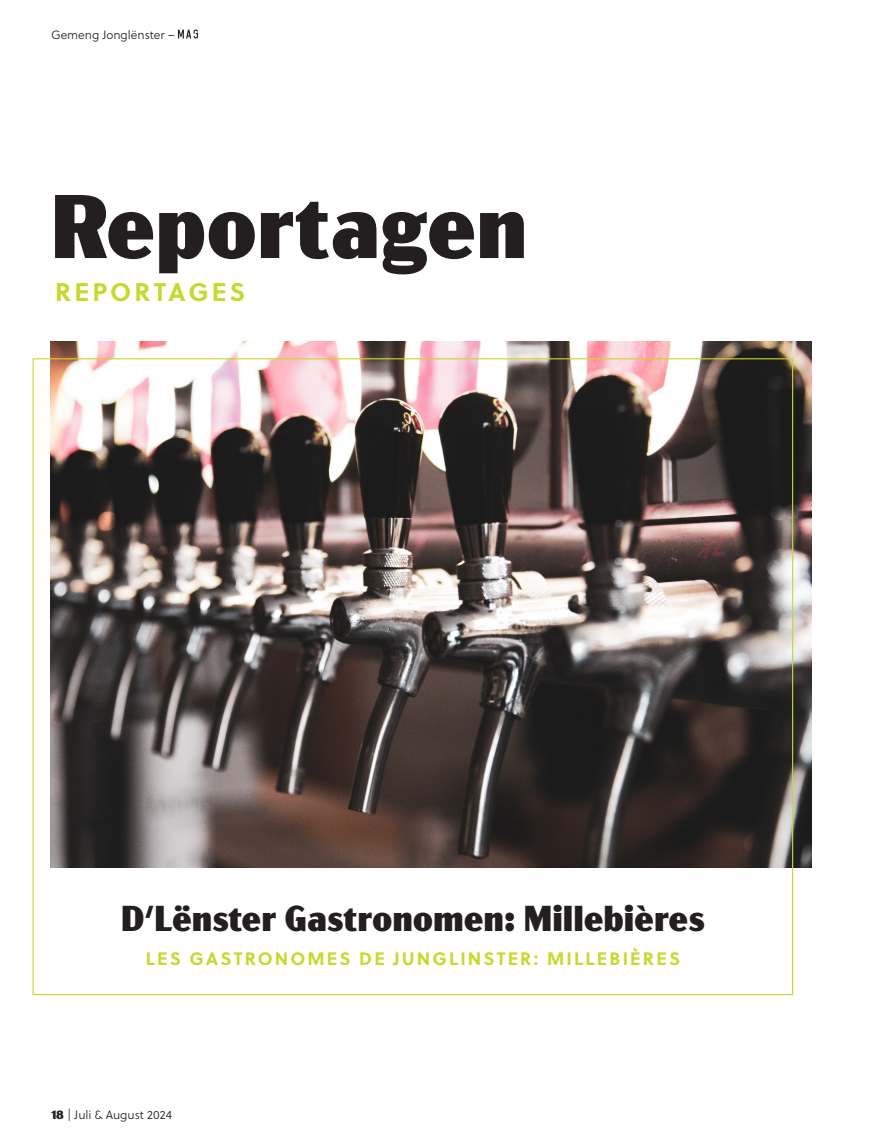
<style>
.page{position:relative;width:893px;height:1144px;background:#fff}
.page>*{position:absolute;margin:0;border:0;box-sizing:border-box;transform-origin:0 0}
._1-Haupttitel_LU{font:900 90px "Acme Gothic";letter-spacing:.015em;color:#231f20}
._2-Überschrift_LU{font:900 36px "Acme Gothic";letter-spacing:.015em;color:#231f20}
._1-Haupttitel_FR{font:700 25.5px "Soleil";letter-spacing:.12em;color:#c6d92d}
._2-Überschrift_FR{font:700 18px "Soleil";letter-spacing:.12em;color:#c6d92d}
.t1{font:12px "Soleil Lt";color:#231f20}
.s1{font-family:"Acme Gothic";font-weight:900}
</style>
<div class="page">
<svg style="left:178px;top:30px;width:20px;height:9px"></svg>
<img style="left:50px;top:341px;width:761px;height:527px">
<p class="t1" style="left:51px;top:26px;width:125px">Gemeng Jonglënster –</p>
<p class="_1-Haupttitel_LU" style="left:51px;top:158px;width:477px">Reportagen</p>
<p class="_1-Haupttitel_FR" style="left:55px;top:273px;width:191px">REPORTAGES</p>
<p class="_2-Überschrift_LU" style="left:121px;top:890px;width:585px">D'Lënster Gastronomen: Millebières</p>
<p class="_2-Überschrift_FR" style="left:146px;top:944px;width:536px">LES GASTRONOMES DE JUNGLINSTER: MILLEBIÈRES</p>
<p class="t1" style="left:51px;top:1106px;width:123px"><span class="s1">18</span> | Juli &amp; August 2024</p>
</div>
